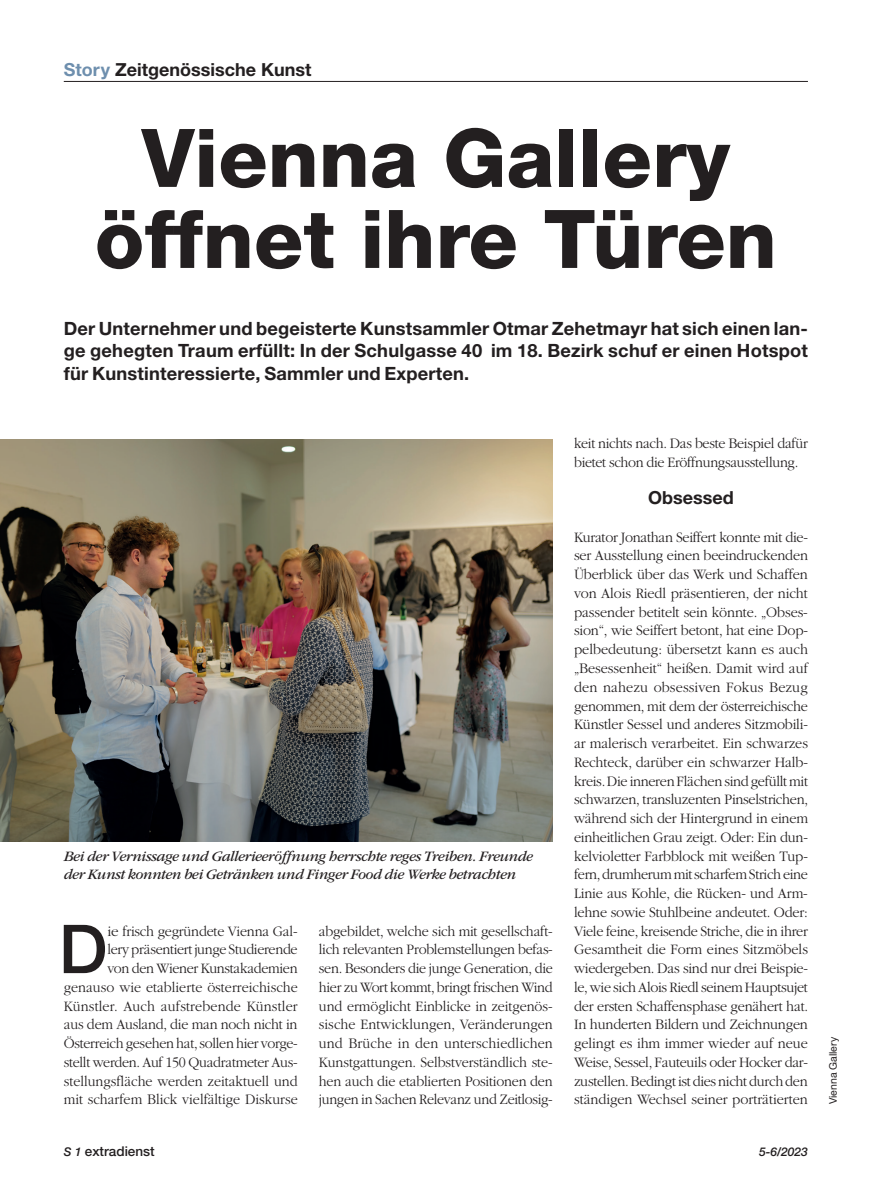
<style>
.page{position:relative;width:893px;height:1191px;background:#fff}
.page>*{position:absolute;margin:0;border:0;box-sizing:border-box;transform-origin:0 0}
.t1{font:800 81px/81px "Helvetica Neue LT Std";color:#231f20;text-align:center}
.t2{font:500 67.5px "Helvetica Neue LT Std";color:#231f20}
.t3{font:700 18.3px/22.5px "Helvetica Neue LT Std";letter-spacing:.01em;color:#231f20;text-align:justify}
.t4{font:700 18px "Helvetica Neue LT Std";color:#231f20}
.t5{font:300 15px/18.8px "ITC Garamond Std";letter-spacing:-.015em;color:#231f20;text-align:justify;scale:.95 1}
.t6{font:300 15px/18.8px "ITC Garamond Std";letter-spacing:-.015em;color:#231f20;text-align:justify;scale:.94 1}
.t7{font:300 15px/18.8px "ITC Garamond Std";letter-spacing:-.015em;color:#231f20;text-align:right}
.t8{font:italic 15px/18.8px "ITC Garamond Std";letter-spacing:-.025em;color:#231f20}
.t9{font:500 13.5px "Helvetica Neue LT Std";color:#231f20}
.t10{font:italic 500 12px "Helvetica Neue LT Std";color:#231f20}
.t11{font:10.5px "Helvetica Neue LT Std";color:#231f20}
.s1{color:#6e8fae}
.s2{font-style:italic;font-size:12px}
</style>
<div class="page">
<hr style="left:64px;top:81px;width:744px;height:1px;background:#231f20">
<img style="left:0;top:439px;width:553px;height:403px">
<p class="t4" style="left:64px;top:59px;width:249px"><span class="s1">Story</span> Zeitgenössische Kunst</p>
<h1 class="t1" style="left:95px;top:117px;width:683px">Vienna Gallery öffnet ihre Türen</h1>
<p class="t3" style="left:64px;top:316px;width:746px">Der Unternehmer und begeisterte Kunstsammler Otmar Zehetmayr hat sich einen lan&shy;ge gehegten Traum erfüllt: In der Schulgasse 40 im 18. Bezirk schuf er einen Hotspot für Kunstinteressierte, Sammler und Experten.</p>
<p class="t8" style="left:64px;top:846px;width:471px">Bei der Vernissage und Gallerieeröffnung herrschte reges Treiben. Freunde der Kunst konnten bei Getränken und Finger Food die Werke betrachten</p>
<h2 class="t2" style="left:59px;top:908px;width:50px">D</h2>
<p class="t7" style="left:64px;top:921px;width:236px">ie frisch gegründete Vienna Gal-<br>lery präsentiert junge Studierende<br>von den Wiener Kunstakademien genauso wie etablierte österreichische Künstler. Auch aufstrebende Künstler aus dem Ausland, die man noch nicht in Österreich gesehen hat, sollen hier vorge&shy;stellt werden. Auf 150 Quadratmeter Aus&shy;stellungsfläche werden zeitaktuell und mit scharfem Blick vielfältige Diskurse</p>
<p class="t6" style="left:319px;top:921px;width:250px">abgebildet, welche sich mit gesellschaft&shy;lich relevanten Problemstellungen befas&shy;sen. Besonders die junge Generation, die hier zu Wort kommt, bringt frischen Wind und ermöglicht Einblicke in zeitgenös&shy;sische Entwicklungen, Veränderungen und Brüche in den unterschiedlichen Kunstgattungen. Selbstverständlich ste&shy;hen auch die etablierten Positionen den jungen in Sachen Relevanz und Zeitlosig-</p>
<p class="t6" style="left:574px;top:434px;width:250px">keit nichts nach. Das beste Beispiel dafür bietet schon die Eröffnungsausstellung.</p>
<p class="t4" style="left:648px;top:486px;width:87px">Obsessed</p>
<p class="t5" style="left:574px;top:528px;width:248px">Kurator Jonathan Seiffert konnte mit die&shy;ser Ausstellung einen beeindruckenden Überblick über das Werk und Schaffen von Alois Riedl präsentieren, der nicht passender betitelt sein könnte. „Obses&shy;sion“, wie Seiffert betont, hat eine Dop&shy;pelbedeutung: übersetzt kann es auch „Besessenheit“ heißen. Damit wird auf den nahezu obsessiven Fokus Bezug genommen, mit dem der österreichische Künstler Sessel und anderes Sitzmobili&shy;ar malerisch verarbeitet. Ein schwarzes Rechteck, darüber ein schwarzer Halb&shy;kreis. Die inneren Flächen sind gefüllt mit schwarzen, transluzenten Pinselstrichen, während sich der Hintergrund in einem einheitlichen Grau zeigt. Oder: Ein dun&shy;kelvioletter Farbblock mit weißen Tup&shy;fern, drumherum mit scharfem Strich eine Linie aus Kohle, die Rücken- und Arm&shy;lehne sowie Stuhlbeine andeutet. Oder:<br>Viele feine, kreisende Striche, die in ihrer Gesamtheit die Form eines Sitzmöbels wiedergeben. Das sind nur drei Beispie&shy;le, wie sich Alois Riedl seinem Hauptsujet der ersten Schaffensphase genähert hat.<br>In hunderten Bildern und Zeichnungen gelingt es ihm immer wieder auf neue Weise, Sessel, Fauteuils oder Hocker dar&shy;zustellen. Bedingt ist dies nicht durch den ständigen Wechsel seiner porträtierten</p>
<p class="t9" style="left:64px;top:1142px;width:92px"><span class="s2">S 1</span> extradienst</p>
<p class="t10" style="left:759px;top:1144px;width:50px">5-6/2023</p>
<p class="t11" style="left:827px;top:1104px;width:69px;rotate:-90deg">Vienna Gallery</p>
</div>
